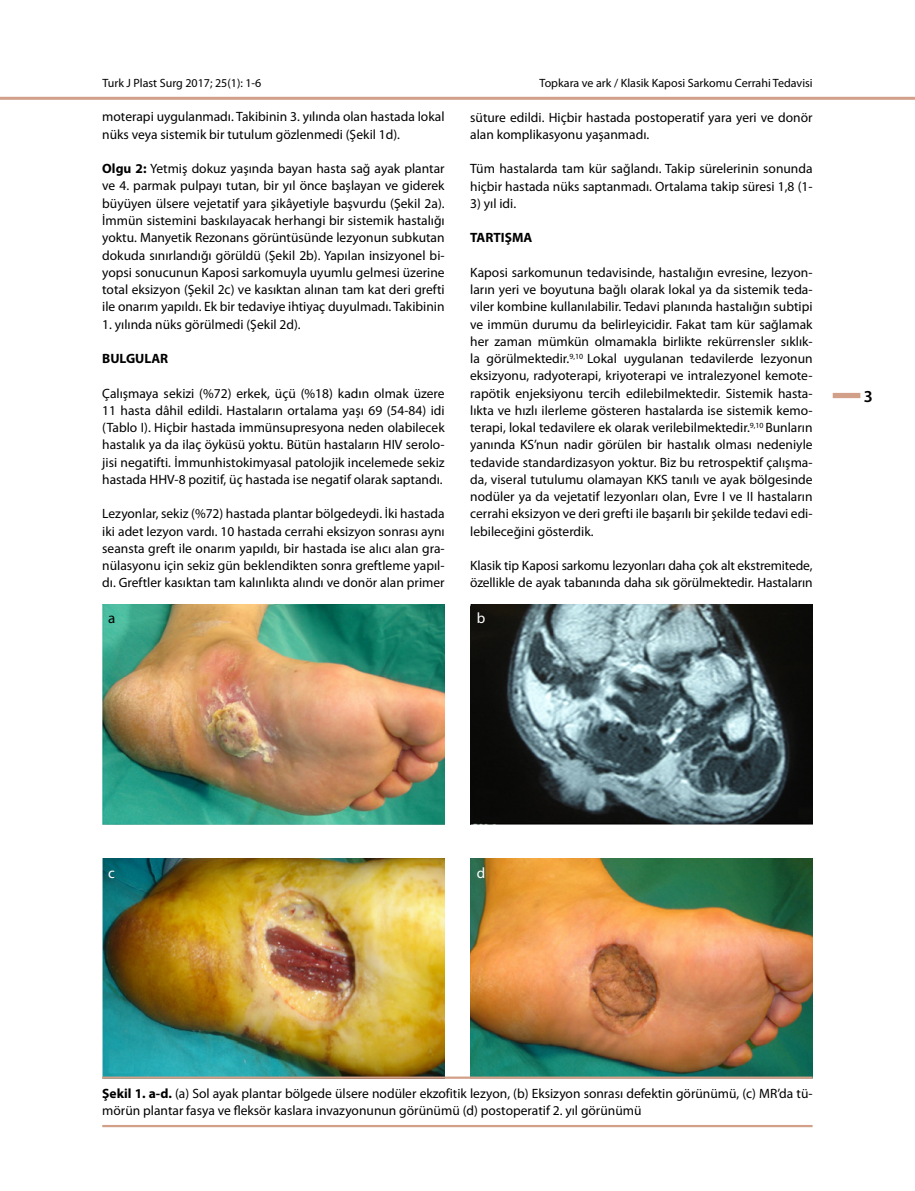
<style>
.page{position:relative;width:915px;height:1191px;background:#fff}
.page>*{position:absolute;margin:0;border:0;box-sizing:border-box;transform-origin:0 0}
.t1{font:600 16.8px "Myriad Pro";color:#000}
.t2{font:15px "Myriad Pro";color:#fff}
.t3{font:15px "Myriad Pro";color:#000}
.t4{font:13.5px/17.2px "Myriad Pro";color:#000}
.t5{font:700 13.5px "Myriad Pro";color:#000}
.t6{font:12px "Myriad Pro";color:#000}
.s1{font-weight:700}
</style>
<div class="page">
<hr style="left:0;top:97px;width:914px;height:3px;background:#d29f88">
<div style="left:832px;top:393px;width:28px;height:5px;background:#d29f88"></div>
<img style="left:103px;top:858px;width:341px;height:218px">
<img style="left:103px;top:604px;width:341px;height:220px">
<img style="left:470px;top:858px;width:342px;height:218px">
<img style="left:470px;top:604px;width:342px;height:220px">
<hr style="left:102px;top:1076px;width:710px;height:2px;background:#d29f88">
<hr style="left:102px;top:1125px;width:710px;height:2px;background:#d29f88">
<p class="t6" style="left:102px;top:76px;width:160px">Turk J Plast Surg 2017; 25(1): 1-6</p>
<p class="t6" style="left:539px;top:76px;width:274px">Topkara ve ark / Klasik Kaposi Sarkomu Cerrahi Tedavisi</p>
<p class="t4" style="left:102px;top:108px;width:344px">moterapi uygulanmadı. Takibinin 3. yılında olan hastada lokal nüks veya sistemik bir tutulum gözlenmedi (Şekil 1d).</p>
<p class="t4" style="left:102px;top:160px;width:344px;text-align:justify"><span class="s1">Olgu 2:</span> Yetmiş dokuz yaşında bayan hasta sağ ayak plantar ve 4. parmak pulpayı tutan, bir yıl önce başlayan ve giderek büyüyen ülsere vejetatif yara şikâyetiyle başvurdu (Şekil 2a).<br>İmmün sistemini baskılayacak herhangi bir sistemik hastalığı yoktu. Manyetik Rezonans görüntüsünde lezyonun subkutan dokuda sınırlandığı görüldü (Şekil 2b). Yapılan insizyonel bi&shy;yopsi sonucunun Kaposi sarkomuyla uyumlu gelmesi üzerine total eksizyon (Şekil 2c) ve kasıktan alınan tam kat deri grefti ile onarım yapıldı. Ek bir tedaviye ihtiyaç duyulmadı. Takibinin</p>
<p class="t4" style="left:102px;top:315px;width:200px">1. yılında nüks görülmedi (Şekil 2d).</p>
<p class="t5" style="left:102px;top:350px;width:68px">BULGULAR</p>
<p class="t4" style="left:102px;top:384px;width:344px;text-align:justify">Çalışmaya sekizi (%72) erkek, üçü (%18) kadın olmak üzere 11 hasta dâhil edildi. Hastaların ortalama yaşı 69 (54-84) idi (Tablo I). Hiçbir hastada immünsupresyona neden olabilecek hastalık ya da ilaç öyküsü yoktu. Bütün hastaların HIV serolo&shy;jisi negatifti. İmmunhistokimyasal patolojik incelemede sekiz hastada HHV-8 pozitif, üç hastada ise negatif olarak saptandı.</p>
<p class="t4" style="left:102px;top:505px;width:344px;text-align:justify">Lezyonlar, sekiz (%72) hastada plantar bölgedeydi. İki hastada iki adet lezyon vardı. 10 hastada cerrahi eksizyon sonrası aynı seansta greft ile onarım yapıldı, bir hastada ise alıcı alan gra&shy;nülasyonu için sekiz gün beklendikten sonra greftleme yapıl&shy;dı. Greftler kasıktan tam kalınlıkta alındı ve donör alan primer</p>
<p class="t3" style="left:108px;top:608px;width:9px">a</p>
<p class="t4" style="left:470px;top:108px;width:344px">süture edildi. Hiçbir hastada postoperatif yara yeri ve donör alan komplikasyonu yaşanmadı.</p>
<p class="t4" style="left:470px;top:160px;width:344px">Tüm hastalarda tam kür sağlandı. Takip sürelerinin sonunda hiçbir hastada nüks saptanmadı. Ortalama takip süresi 1,8 (1-</p>
<p class="t4" style="left:470px;top:194px;width:47px">3) yıl idi.</p>
<p class="t5" style="left:470px;top:229px;width:64px">TARTIŞMA</p>
<p class="t4" style="left:470px;top:263px;width:344px;text-align:justify">Kaposi sarkomunun tedavisinde, hastalığın evresine, lezyon&shy;ların yeri ve boyutuna bağlı olarak lokal ya da sistemik teda&shy;viler kombine kullanılabilir. Tedavi planında hastalığın subtipi ve immün durumu da belirleyicidir. Fakat tam kür sağlamak her zaman mümkün olmamakla birlikte rekürrensler sıklık&shy;la görülmektedir.<sup>9,10</sup> Lokal uygulanan tedavilerde lezyonun eksizyonu, radyoterapi, kriyoterapi ve intralezyonel kemote&shy;rapötik enjeksiyonu tercih edilebilmektedir. Sistemik hasta&shy;lıkta ve hızlı ilerleme gösteren hastalarda ise sistemik kemo&shy;terapi, lokal tedavilere ek olarak verilebilmektedir.<sup>9,10</sup> Bunların yanında KS’nun nadir görülen bir hastalık olması nedeniyle tedavide standardizasyon yoktur. Biz bu retrospektif çalışma&shy;da, viseral tutulumu olamayan KKS tanılı ve ayak bölgesinde nodüler ya da vejetatif lezyonları olan, Evre I ve II hastaların cerrahi eksizyon ve deri grefti ile başarılı bir şekilde tedavi edi&shy;lebileceğini gösterdik.</p>
<p class="t4" style="left:470px;top:557px;width:344px">Klasik tip Kaposi sarkomu lezyonları daha çok alt ekstremitede, özellikle de ayak tabanında daha sık görülmektedir. Hastaların</p>
<p class="t2" style="left:476px;top:608px;width:10px">b</p>
<p class="t1" style="left:863px;top:385px;width:11px">3</p>
<p class="t2" style="left:108px;top:864px;width:8px">c</p>
<p class="t2" style="left:476px;top:864px;width:10px">d</p>
<p class="t4" style="left:102px;top:1084px;width:711px"><span class="s1">Şekil 1. a-d.</span> (a) Sol ayak plantar bölgede ülsere nodüler ekzofitik lezyon, (b) Eksizyon sonrası defektin görünümü, (c) MR’da tü&shy;mörün plantar fasya ve fleksör kaslara invazyonunun görünümü (d) postoperatif 2. yıl görünümü</p>
</div>
